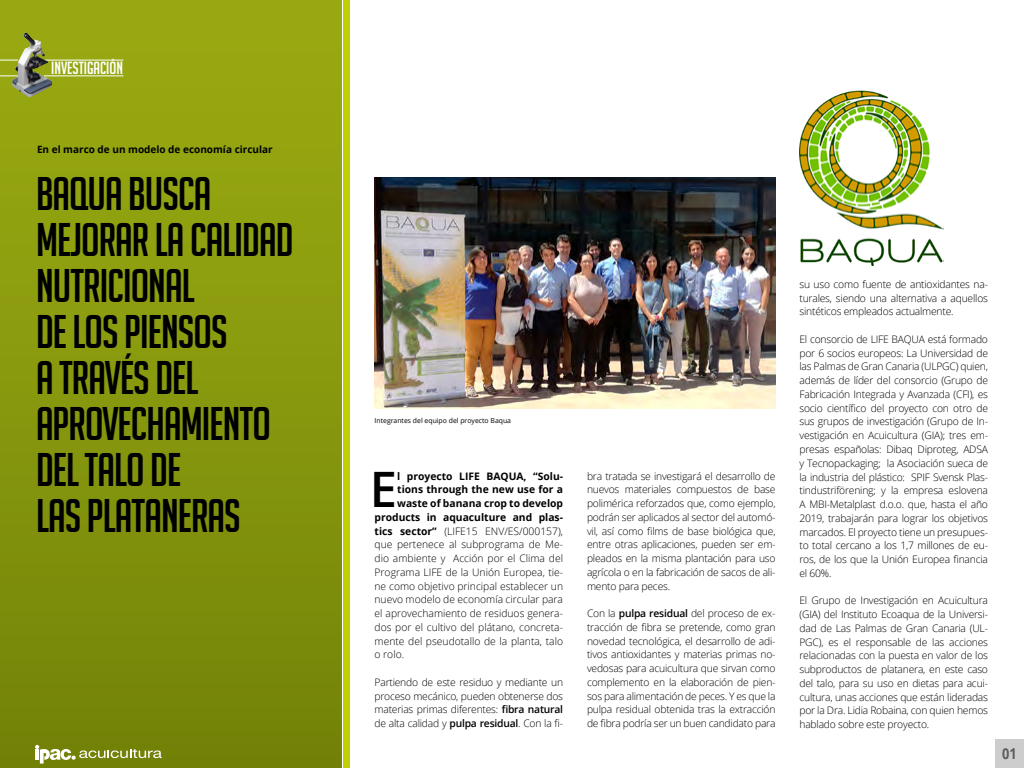
<style>
.page{position:relative;width:1024px;height:768px;background:#fff}
.page>*{position:absolute;margin:0;border:0;box-sizing:border-box;transform-origin:0 0}
.t1{font:600 48.9px "Open Sans";color:#000}
.t2{font:46px/46px "Big Noodle Titling";letter-spacing:-.02em;color:#000}
.t3{font:17.2px "Big Noodle Titling";color:#fff}
.t4{font:700 15px "Open Sans";color:#5c5b5f;scale:.85 1}
.t5{font:300 10.3px/13.8px "Open Sans";letter-spacing:-.02em;color:#000;text-align:justify}
.t6{font:300 10.3px "Open Sans";color:#000}
.t7{font:700 10.3px "Open Sans";color:#000}
.t8{font:700 10px "Open Sans";color:#000}
.t9{font:6.9px "Open Sans";color:#000}
.s1{font-weight:700}
.s2{font-weight:600}
</style>
<div class="page">
<div style="left:995px;top:739px;width:29px;height:29px;background:#cdcdcd"></div>
<div style="left:0;top:0;width:341px;height:768px;background:linear-gradient(to bottom,#9bac13,#738308)"></div>
<div style="left:343px;top:0;width:7px;height:768px;background:#bfcf00"></div>
<img style="left:374px;top:178px;width:402px;height:231px">
<img style="left:799px;top:90px;width:144px;height:175px">
<hr style="left:44px;top:76px;width:79px;height:1px;background:#fff">
<svg style="left:0;top:76px;width:12px;height:1px"></svg>
<hr style="left:45px;top:60px;width:78px;height:1px;background:#fff">
<svg style="left:0;top:60px;width:12px;height:1px"></svg>
<img style="left:12px;top:33px;width:40px;height:64px">
<svg style="left:35px;top:745px;width:127px;height:19px;background:#939f41"></svg>
<h3 class="t3" style="left:51px;top:59px;width:73px">INVESTIGACIÓN</h3>
<p class="t8" style="left:37px;top:143px;width:237px">En el marco de un modelo de economía circular</p>
<h2 class="t2" style="left:36px;top:171px;width:259px">BAQUA BUSCA<br>MEJORAR LA CALIDAD<br>NUTRICIONAL<br>DE LOS PIENSOS<br>A TRAVÉS DEL<br>APROVECHAMIENTO<br>DEL TALO DE<br>LAS PLATANERAS</h2>
<p class="t9" style="left:375px;top:416px;width:138px">Integrantes del equipo del proyecto Baqua</p>
<h1 class="t1" style="left:370px;top:456px;width:29px">E</h1>
<p class="t7" style="left:397px;top:469px;width:167px">l proyecto LIFE BAQUA, “Solu-</p>
<p class="t7" style="left:397px;top:482px;width:167px">tions through the new use for a</p>
<p class="t7" style="left:397px;top:496px;width:167px">waste of banana crop to develop</p>
<p class="t7" style="left:375px;top:510px;width:190px">products in aquaculture and plas-</p>
<p class="t6" style="left:375px;top:524px;width:190px"><span class="s1">tics sector”</span> (LIFE15 ENV/ES/000157),</p>
<p class="t6" style="left:375px;top:538px;width:190px">que pertenece al subprograma de Me-</p>
<p class="t6" style="left:375px;top:551px;width:190px">dio ambiente y Acción por el Clima del</p>
<p class="t6" style="left:375px;top:565px;width:190px">Programa LIFE de la Unión Europea, tie-</p>
<p class="t6" style="left:375px;top:579px;width:190px">ne como objetivo principal establecer un</p>
<p class="t6" style="left:375px;top:593px;width:190px">nuevo modelo de economía circular para</p>
<p class="t6" style="left:375px;top:606px;width:190px">el aprovechamiento de residuos genera-</p>
<p class="t6" style="left:375px;top:620px;width:190px">dos por el cultivo del plátano, concreta-</p>
<p class="t6" style="left:375px;top:634px;width:190px">mente del pseudotallo de la planta, talo</p>
<p class="t5" style="left:375px;top:648px;width:31px">o rolo.</p>
<p class="t5" style="left:375px;top:675px;width:190px">Partiendo de este residuo y mediante un proceso mecánico, pueden obtenerse dos materias primas diferentes: <span class="s2">fibra natural </span>de alta calidad y <span class="s2">pulpa residual</span>. Con la fi-</p>
<p class="t5" style="left:587px;top:469px;width:190px">bra tratada se investigará el desarrollo de nuevos materiales compuestos de base polimérica reforzados que, como ejemplo, podrán ser aplicados al sector del automó&shy;vil, así como films de base biológica que, entre otras aplicaciones, pueden ser em&shy;pleados en la misma plantación para uso agrícola o en la fabricación de sacos de ali&shy;mento para peces.</p>
<p class="t5" style="left:587px;top:606px;width:190px">Con la <span class="s2">pulpa residual</span> del proceso de ex&shy;tracción de fibra se pretende, como gran novedad tecnológica, el desarrollo de adi&shy;tivos antioxidantes y materias primas no&shy;vedosas para acuicultura que sirvan como complemento en la elaboración de pien&shy;sos para alimentación de peces. Y es que la pulpa residual obtenida tras la extracción de fibra podría ser un buen candidato para</p>
<p class="t5" style="left:799px;top:277px;width:190px">su uso como fuente de antioxidantes na&shy;turales, siendo una alternativa a aquellos sintéticos empleados actualmente.</p>
<p class="t5" style="left:799px;top:332px;width:190px">El consorcio de LIFE BAQUA está formado por 6 socios europeos: La Universidad de las Palmas de Gran Canaria (ULPGC) quien, además de líder del consorcio (Grupo de Fabricación Integrada y Avanzada (CFI), es socio científico del proyecto con otro de sus grupos de investigación (Grupo de In&shy;vestigación en Acuicultura (GIA); tres em&shy;presas españolas: Dibaq Diproteg, ADSA y Tecnopackaging; la Asociación sueca de la industria del plástico: SPIF Svensk Plas&shy;tindustriförening; y la empresa eslovena A MBI-Metalplast d.o.o. que, hasta el año 2019, trabajarán para lograr los objetivos marcados. El proyecto tiene un presupues&shy;to total cercano a los 1,7 millones de eu&shy;ros, de los que la Unión Europea financia el 60%.</p>
<p class="t5" style="left:799px;top:593px;width:190px">El Grupo de Investigación en Acuicultura (GIA) del Instituto Ecoaqua de la Universi&shy;dad de Las Palmas de Gran Canaria (UL-PGC), es el responsable de las acciones relacionadas con la puesta en valor de los subproductos de platanera, en este caso del talo, para su uso en dietas para acui&shy;cultura, unas acciones que están lideradas por la Dra. Lidia Robaina, con quien hemos hablado sobre este proyecto.</p>
<h3 class="t4" style="left:1002px;top:743px;width:19px">01</h3>
</div>
